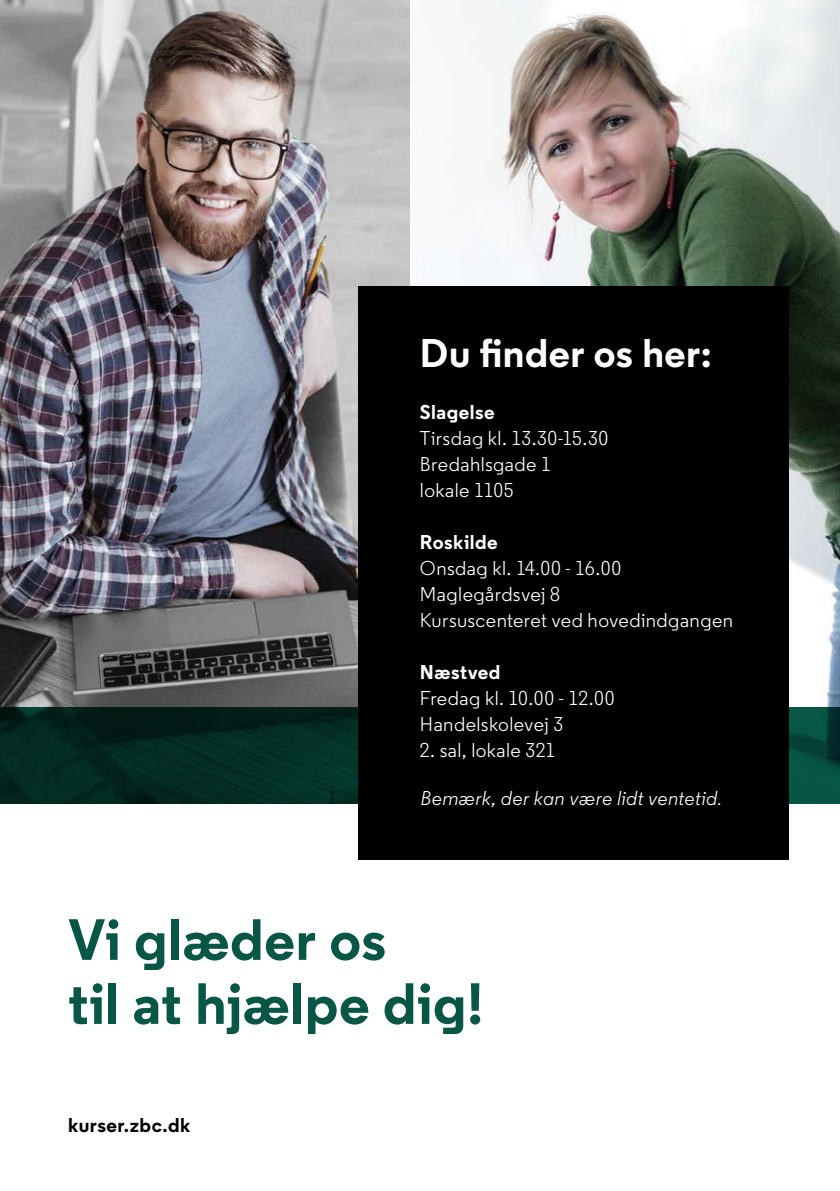
<style>
.page{position:relative;width:840px;height:1191px;background:#fff}
.page>*{position:absolute;margin:0;border:0;box-sizing:border-box;transform-origin:0 0}
.Forside_tekst{font:700 58px/64px "Regular PRO";letter-spacing:.01em;color:#085646}
.Brød_-_P{font:700 40px "Regular PRO";letter-spacing:.015em;color:#fff}
.Brød_-_P-2{font:20px/26px "Regular PRO";letter-spacing:.02em;color:#fff}
.t1{font:italic 20px "Regular PRO";letter-spacing:.02em;color:#fff}
.Brød_-_P-3{font:700 20px "Regular PRO";letter-spacing:.025em;color:#fff}
.Mellemrubrik{font:700 20px "Regular PRO";letter-spacing:.02em;color:#000}
.s1{font-weight:700}
.s2{font-weight:300}
</style>
<div class="page">
<img style="left:0;top:0;width:839px;height:804px">
<svg style="left:0;top:707px;width:358px;height:97px;fill:#042b23"></svg>
<div style="left:358px;top:286px;width:430px;height:573px;background:#000"></div>
<svg style="left:788px;top:707px;width:51px;height:96px;fill:#075545"></svg>
<p class="Brød_-_P" style="left:420px;top:327px;width:293px">Du finder os her:</p>
<p class="Brød_-_P-2" style="left:420px;top:399px;width:190px"><span class="s1">Slagelse<br></span>Tirsdag kl. 13.30-15.30<br>Bredahlsgade 1<br>lokale 1105</p>
<p class="Brød_-_P-3" style="left:420px;top:529px;width:79px">Roskilde</p>
<p class="Brød_-_P-2" style="left:420px;top:555px;width:203px">Onsdag kl. 14.00 - 16.00</p>
<p class="Brød_-_P-2" style="left:420px;top:581px;width:141px">Maglegårdsvej 8</p>
<p class="Brød_-_P-2" style="left:420px;top:607px;width:314px">Kursuscenteret ved hovedindgangen</p>
<p class="Brød_-_P-3" style="left:420px;top:659px;width:82px">Næstved</p>
<p class="Brød_-_P-2" style="left:420px;top:685px;width:196px">Fredag kl. 10.00 - 12.00</p>
<p class="Brød_-_P-2" style="left:420px;top:711px;width:145px">Handelskolevej 3</p>
<p class="Brød_-_P-2" style="left:420px;top:737px;width:137px">2. sal, lokale 321</p>
<p class="t1" style="left:420px;top:785px;width:303px">Bemærk, der kan være lidt ventetid<span class="s2">.</span></p>
<h2 class="Forside_tekst" style="left:68px;top:906px;width:416px">Vi glæder os<br>til at hjælpe dig!</h2>
<h3 class="Mellemrubrik" style="left:68px;top:1112px;width:123px">kurser.zbc.dk</h3>
</div>
